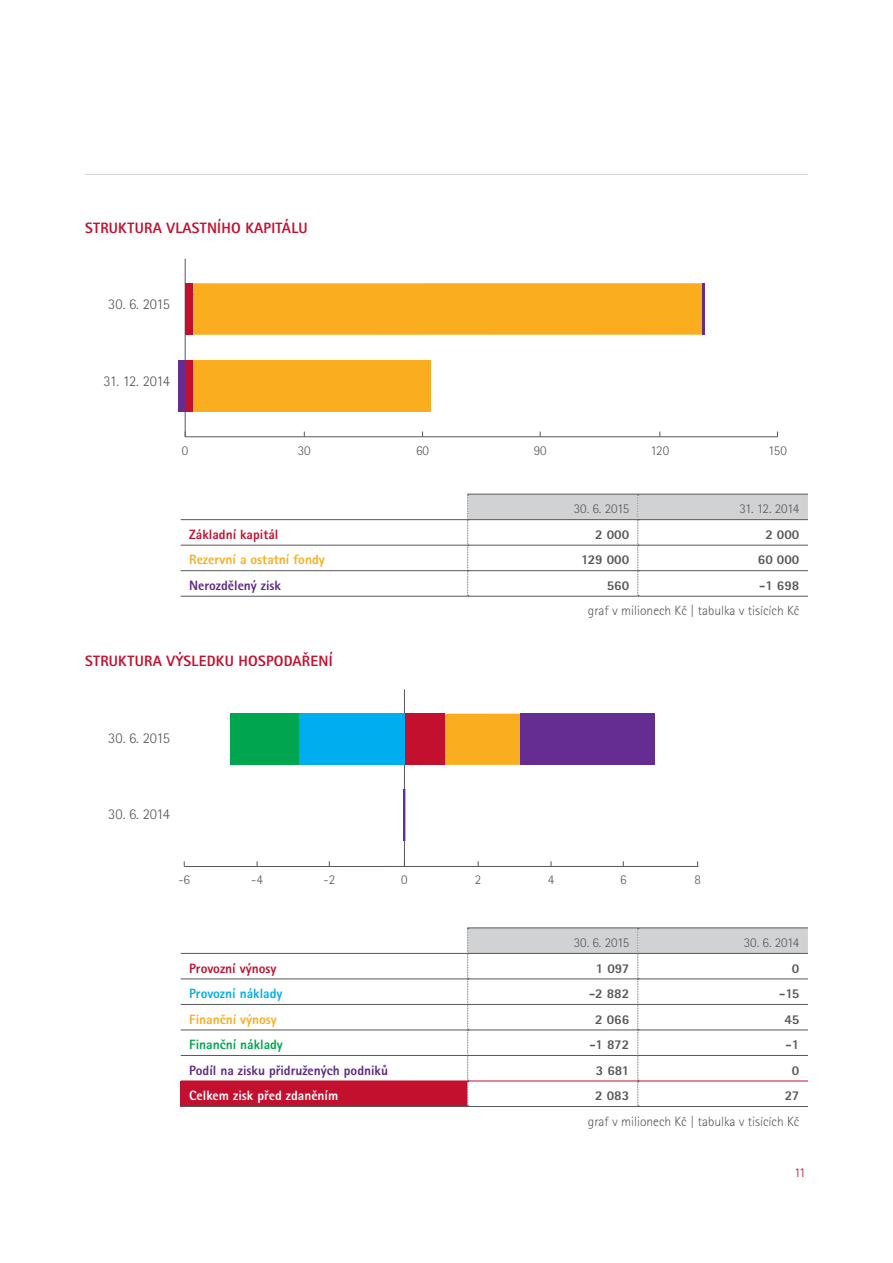
<style>
.page{position:relative;width:893px;height:1263px;background:#fff}
.page>*{position:absolute;margin:0;border:0;box-sizing:border-box;transform-origin:0 0}
.t1{font:800 15px "Rotis Sans Serif TOT";letter-spacing:.015em;color:#c3102f}
.t2{font:300 15px "Rotis Sans Serif TOT";letter-spacing:-.04em;color:#57585a}
.t3{font:300 13.5px "Rotis Sans Serif TOT";color:#57585a}
.t4{font:800 13.5px "Rotis Sans Serif TOT";color:#57585a}
.t5{font:800 13.5px "Rotis Sans Serif TOT";color:#5f2787}
.t6{font:800 13.5px "Rotis Sans Serif TOT";color:#faad1e}
.t7{font:800 13.5px "Rotis Sans Serif TOT";color:#c3102f}
.t8{font:800 13.5px "Rotis Sans Serif TOT";color:#fff}
.t9{font:800 13.5px "Rotis Sans Serif TOT";color:#00aeef}
.t10{font:800 13.5px "Rotis Sans Serif TOT";color:#00a54f}
.t11{font:300 13.5px "Rotis Sans Serif TOT";color:#c3102f}
</style>
<div class="page">
<hr style="left:85px;top:174px;width:723px;height:1px;background:#d1d2d4">
<hr style="left:181px;top:519px;width:286px;height:1px;background:#57585a">
<hr style="left:181px;top:545px;width:286px;height:1px;background:#57585a">
<hr style="left:181px;top:570px;width:286px;height:1px;background:#57585a">
<hr style="left:181px;top:596px;width:287px;height:1px;background:#57585a">
<hr style="left:468px;top:596px;width:170px;height:1px;background:#57585a">
<hr style="left:638px;top:596px;width:170px;height:1px;background:#57585a">
<svg style="left:467px;top:494px;width:341px;height:102px"></svg>
<div style="left:181px;top:1081px;width:287px;height:25px;background:#c3102f"></div>
<hr style="left:467px;top:927px;width:171px;height:1px;background:#57585a">
<hr style="left:638px;top:927px;width:170px;height:1px;background:#57585a">
<hr style="left:181px;top:953px;width:286px;height:1px;background:#57585a">
<hr style="left:181px;top:978px;width:286px;height:1px;background:#57585a">
<hr style="left:181px;top:1004px;width:286px;height:1px;background:#57585a">
<hr style="left:181px;top:1029px;width:286px;height:1px;background:#57585a">
<hr style="left:181px;top:1055px;width:286px;height:1px;background:#57585a">
<hr style="left:181px;top:1106px;width:287px;height:1px;background:#57585a">
<hr style="left:468px;top:1106px;width:170px;height:1px;background:#57585a">
<hr style="left:638px;top:1106px;width:170px;height:1px;background:#57585a">
<svg style="left:467px;top:928px;width:341px;height:178px"></svg>
<hr style="left:181px;top:1080px;width:287px;height:1px;background:#c3102f">
<hr style="left:468px;top:1080px;width:170px;height:1px;background:#c3102f">
<hr style="left:638px;top:1080px;width:170px;height:1px;background:#c3102f">
<hr style="left:185px;top:436px;width:592px;height:1px;background:#57585a">
<hr style="left:185px;top:259px;width:1px;height:178px;background:#57585a">
<div style="left:193px;top:360px;width:238px;height:51px;background:#faad1e"></div>
<div style="left:193px;top:283px;width:511px;height:52px;background:#faad1e"></div>
<div style="left:185px;top:360px;width:8px;height:51px;background:#c3102f"></div>
<hr style="left:703px;top:283px;width:2px;height:52px;background:#652d91">
<div style="left:178px;top:360px;width:7px;height:51px;background:#652d91"></div>
<div style="left:185px;top:283px;width:8px;height:52px;background:#c3102f"></div>
<hr style="left:184px;top:866px;width:514px;height:1px;background:#57585a">
<hr style="left:404px;top:689px;width:1px;height:177px;background:#57585a">
<div style="left:445px;top:714px;width:76px;height:51px;background:#faad1e"></div>
<hr style="left:404px;top:790px;width:2px;height:51px;background:#faad1e">
<div style="left:520px;top:714px;width:135px;height:51px;background:#652d91"></div>
<hr style="left:403px;top:790px;width:1px;height:51px;background:#652d91">
<div style="left:404px;top:714px;width:41px;height:51px;background:#c3102f"></div>
<div style="left:299px;top:714px;width:105px;height:51px;background:#00aeef"></div>
<div style="left:230px;top:714px;width:69px;height:51px;background:#00a54f"></div>
<p class="t1" style="left:85px;top:218px;width:224px">STRUKTURA VLASTNÍHO KAPITÁLU</p>
<p class="t2" style="left:108px;top:295px;width:63px">30. 6. 2015</p>
<p class="t2" style="left:103px;top:372px;width:68px">31. 12. 2014</p>
<p class="t3" style="left:182px;top:442px;width:8px">0</p>
<p class="t3" style="left:298px;top:442px;width:14px">30</p>
<p class="t3" style="left:416px;top:442px;width:14px">60</p>
<p class="t3" style="left:534px;top:442px;width:14px">90</p>
<p class="t3" style="left:651px;top:442px;width:20px">120</p>
<p class="t3" style="left:768px;top:442px;width:20px">150</p>
<p class="t3" style="left:574px;top:501px;width:57px">30. 6. 2015</p>
<p class="t3" style="left:739px;top:501px;width:61px">31. 12. 2014</p>
<p class="t7" style="left:189px;top:526px;width:91px">Základní kapitál</p>
<p class="t4" style="left:595px;top:526px;width:36px">2 000</p>
<p class="t4" style="left:765px;top:526px;width:36px">2 000</p>
<p class="t6" style="left:189px;top:551px;width:137px">Rezervní a ostatní fondy</p>
<p class="t4" style="left:581px;top:551px;width:50px">129 000</p>
<p class="t4" style="left:758px;top:551px;width:43px">60 000</p>
<p class="t5" style="left:189px;top:577px;width:93px">Nerozdělený zisk</p>
<p class="t4" style="left:607px;top:577px;width:24px">560</p>
<p class="t4" style="left:759px;top:577px;width:42px">-1 698</p>
<p class="t3" style="left:588px;top:603px;width:213px">graf v milionech Kč | tabulka v tisících Kč</p>
<p class="t1" style="left:85px;top:652px;width:249px">STRUKTURA VÝSLEDKU HOSPODAŘENÍ</p>
<p class="t2" style="left:108px;top:729px;width:63px">30. 6. 2015</p>
<p class="t2" style="left:108px;top:806px;width:63px">30. 6. 2014</p>
<p class="t3" style="left:178px;top:872px;width:13px">-6</p>
<p class="t3" style="left:251px;top:872px;width:13px">-4</p>
<p class="t3" style="left:323px;top:872px;width:13px">-2</p>
<p class="t3" style="left:401px;top:872px;width:8px">0</p>
<p class="t3" style="left:475px;top:872px;width:8px">2</p>
<p class="t3" style="left:548px;top:872px;width:8px">4</p>
<p class="t3" style="left:694px;top:872px;width:8px">8</p>
<p class="t3" style="left:574px;top:935px;width:57px">30. 6. 2015</p>
<p class="t3" style="left:744px;top:935px;width:57px">30. 6. 2014</p>
<p class="t7" style="left:189px;top:959px;width:89px">Provozní výnosy</p>
<p class="t4" style="left:596px;top:959px;width:35px">1 097</p>
<p class="t4" style="left:792px;top:959px;width:9px">0</p>
<p class="t9" style="left:189px;top:985px;width:95px">Provozní náklady</p>
<p class="t4" style="left:589px;top:985px;width:42px">-2 882</p>
<p class="t4" style="left:779px;top:985px;width:22px">-15</p>
<p class="t6" style="left:189px;top:1010px;width:89px">Finanční výnosy</p>
<p class="t4" style="left:595px;top:1010px;width:36px">2 066</p>
<p class="t4" style="left:784px;top:1010px;width:17px">45</p>
<p class="t10" style="left:189px;top:1036px;width:95px">Finanční náklady</p>
<p class="t4" style="left:589px;top:1036px;width:41px">-1 872</p>
<p class="t4" style="left:786px;top:1036px;width:15px">-1</p>
<p class="t5" style="left:189px;top:1061px;width:200px">Podíl na zisku přidružených podniků</p>
<p class="t4" style="left:596px;top:1061px;width:35px">3 681</p>
<p class="t4" style="left:792px;top:1061px;width:9px">0</p>
<p class="t8" style="left:189px;top:1087px;width:151px">Celkem zisk před zdaněním</p>
<p class="t4" style="left:595px;top:1087px;width:36px">2 083</p>
<p class="t4" style="left:785px;top:1087px;width:16px">27</p>
<p class="t3" style="left:588px;top:1113px;width:213px">graf v milionech Kč | tabulka v tisících Kč</p>
<p class="t11" style="left:794px;top:1164px;width:13px">11</p>
</div>
